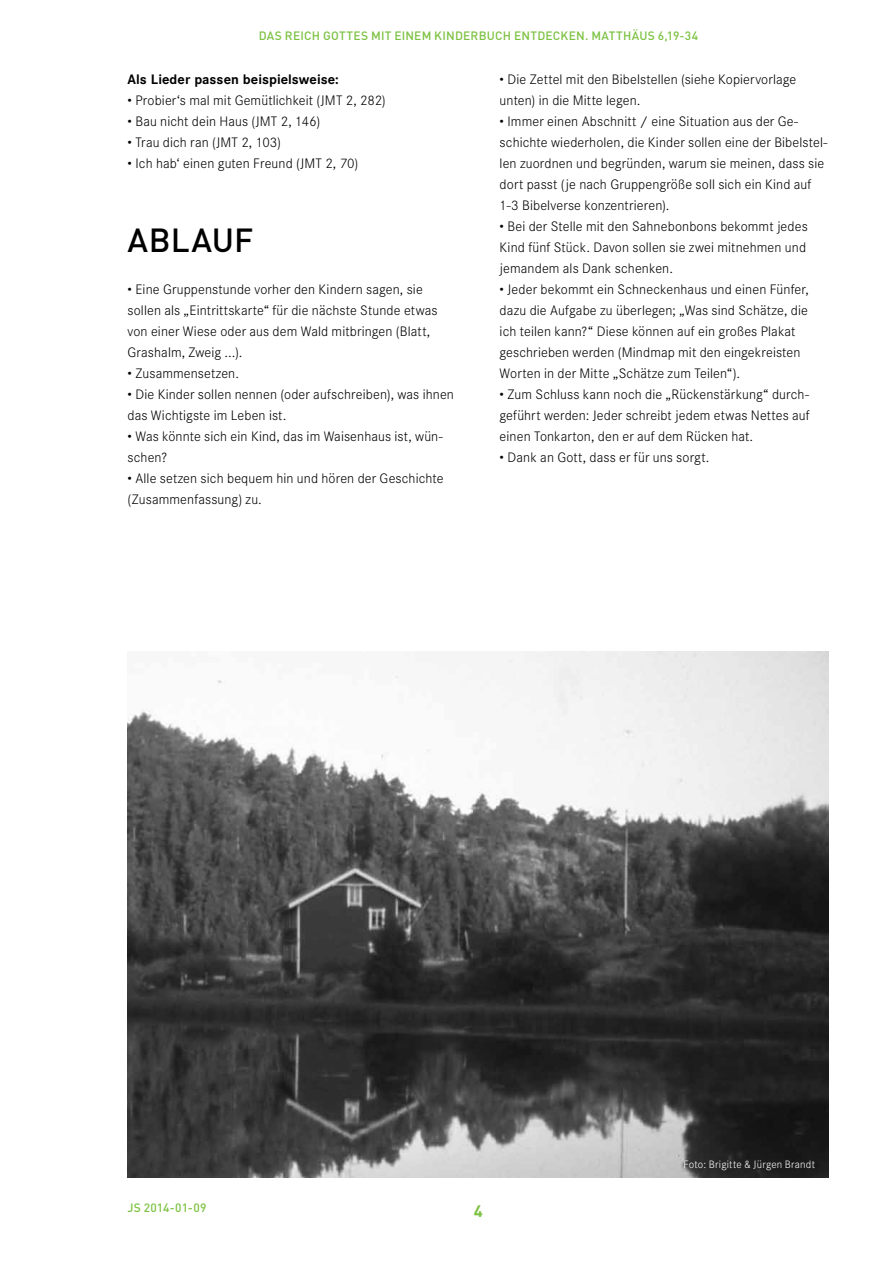
<style>
.page{position:relative;width:893px;height:1263px;background:#fff}
.page>*{position:absolute;margin:0;border:0;box-sizing:border-box;transform-origin:0 0}
.t1{font:500 33px "DIN";color:#000}
.t2{font:700 16.5px "DIN";color:#7dc242}
.t3{font:300 13.5px/21px "Corporate SBQ";letter-spacing:.01em;color:#000}
.t4{font:700 13.5px "Corporate SBQ";letter-spacing:.005em;color:#000}
.t5{font:500 12px "DIN";letter-spacing:.015em;color:#7dc242}
.t6{font:300 10.5px "Corporate SBQ";letter-spacing:.02em;color:#fff}
</style>
<div class="page">
<img style="left:128px;top:652px;width:701px;height:526px">
<p class="t5" style="left:259px;top:28px;width:441px">DAS REICH GOTTES MIT EINEM KINDERBUCH ENTDECKEN. MATTHÄUS 6,19-34</p>
<p class="t4" style="left:128px;top:71px;width:213px">Als Lieder passen beispielsweise:</p>
<p class="t3" style="left:128px;top:90px;width:260px">• Probier‘s mal mit Gemütlichkeit (JMT 2, 282)</p>
<p class="t3" style="left:128px;top:111px;width:194px">• Bau nicht dein Haus (JMT 2, 146)</p>
<p class="t3" style="left:128px;top:132px;width:155px">• Trau dich ran (JMT 2, 103)</p>
<p class="t3" style="left:128px;top:153px;width:232px">• Ich hab‘ einen guten Freund (JMT 2, 70)</p>
<h1 class="t1" style="left:128px;top:219px;width:127px">ABLAUF</h1>
<p class="t3" style="left:128px;top:279px;width:311px">• Eine Gruppenstunde vorher den Kindern sagen, sie sollen als „Eintrittskarte“ für die nächste Stunde etwas von einer Wiese oder aus dem Wald mitbringen (Blatt, Grashalm, Zweig ...).</p>
<p class="t3" style="left:128px;top:363px;width:113px">• Zusammensetzen.</p>
<p class="t3" style="left:128px;top:384px;width:328px">• Die Kinder sollen nennen (oder aufschreiben), was ihnen das Wichtigste im Leben ist.</p>
<p class="t3" style="left:128px;top:426px;width:317px">• Was könnte sich ein Kind, das im Waisenhaus ist, wün&shy;schen?</p>
<p class="t3" style="left:128px;top:468px;width:318px">• Alle setzen sich bequem hin und hören der Geschichte (Zusammenfassung) zu.</p>
<p class="t3" style="left:500px;top:69px;width:298px">• Die Zettel mit den Bibelstellen (siehe Kopiervorlage unten) in die Mitte legen.</p>
<p class="t3" style="left:500px;top:111px;width:329px">• Immer einen Abschnitt / eine Situation aus der Ge&shy;schichte wiederholen, die Kinder sollen eine der Bibelstel&shy;len zuordnen und begründen, warum sie meinen, dass sie dort passt (je nach Gruppengröße soll sich ein Kind auf 1-3 Bibelverse konzentrieren).</p>
<p class="t3" style="left:500px;top:216px;width:310px">• Bei der Stelle mit den Sahnebonbons bekommt jedes<br>Kind fünf Stück. Davon sollen sie zwei mitnehmen und jemandem als Dank schenken.</p>
<p class="t3" style="left:500px;top:279px;width:311px">• Jeder bekommt ein Schneckenhaus und einen Fünfer, dazu die Aufgabe zu überlegen; „Was sind Schätze, die ich teilen kann?“ Diese können auf ein großes Plakat geschrieben werden (Mindmap mit den eingekreisten Worten in der Mitte „Schätze zum Teilen“).</p>
<p class="t3" style="left:500px;top:384px;width:312px;text-align:justify">• Zum Schluss kann noch die „Rückenstärkung“ durch&shy;geführt werden: Jeder schreibt jedem etwas Nettes auf einen Tonkarton, den er auf dem Rücken hat.</p>
<p class="t3" style="left:500px;top:447px;width:211px">• Dank an Gott, dass er für uns sorgt.</p>
<p class="t5" style="left:128px;top:1199px;width:80px">JS 2014-01-09</p>
<p class="t2" style="left:474px;top:1200px;width:10px">4</p>
<p class="t6" style="left:683px;top:1158px;width:133px">Foto: Brigitte &amp; Jürgen Brandt</p>
</div>
